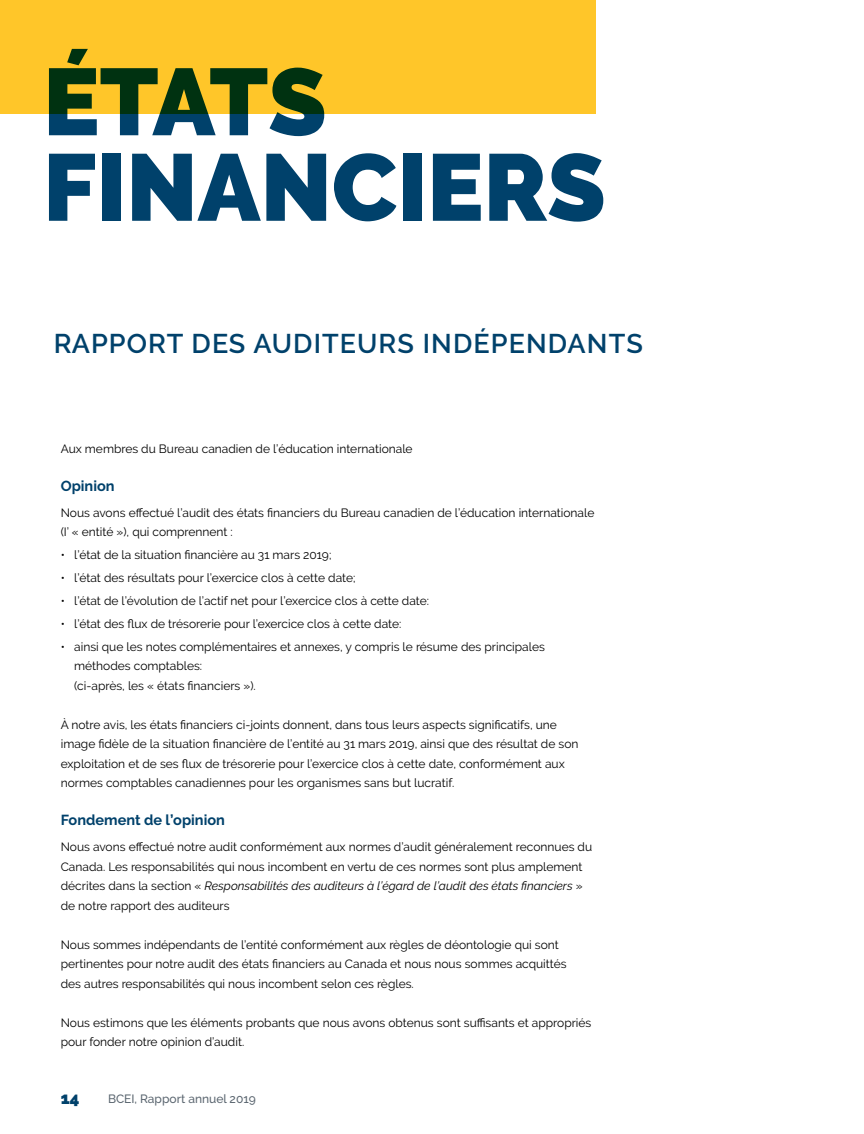
<style>
.page{position:relative;width:864px;height:1134px;background:#fff}
.page>*{position:absolute;margin:0;border:0;box-sizing:border-box;transform-origin:0 0}
.t1{font:900 94.5px/85.5px "Raleway";color:#00416b}
.t2{font:600 27px "Raleway";letter-spacing:.04em;color:#00416b}
.t3{font:900 16.5px "Raleway";color:#00416b}
.t4{font:700 14.55px "Raleway";color:#00416b}
.t5{font:12px/19.5px "Raleway";color:#000}
.t6{font:500 12px "Raleway";color:#5b6670}
.s1{font-style:italic}
</style>
<div class="page">
<div style="left:0;top:0;width:596px;height:113px;background:#ffc629"></div>
<h1 class="t1" style="left:43px;top:60px;width:564px">ÉTATS<br>FINANCIERS</h1>
<h2 class="t2" style="left:53px;top:328px;width:591px">RAPPORT DES AUDITEURS INDÉPENDANTS</h2>
<p class="t5" style="left:61px;top:439px;width:353px">Aux membres du Bureau canadien de l’éducation internationale</p>
<p class="t4" style="left:61px;top:477px;width:55px">Opinion</p>
<p class="t5" style="left:61px;top:503px;width:535px">Nous avons effectué l’audit des états financiers du Bureau canadien de l’éducation internationale (I’ « entité »), qui comprennent :</p>
<p class="t5" style="left:61px;top:545px;width:272px">• l’état de la situation financière au 31 mars 2019;</p>
<p class="t5" style="left:61px;top:568px;width:296px">• l’état des résultats pour l’exercice clos à cette date;</p>
<p class="t5" style="left:61px;top:591px;width:370px">• l’état de l’évolution de l’actif net pour l’exercice clos à cette date:</p>
<p class="t5" style="left:61px;top:614px;width:342px">• l’état des flux de trésorerie pour l’exercice clos à cette date:</p>
<p class="t5" style="left:74px;top:637px;width:472px;text-indent:-14px">• ainsi que les notes complémentaires et annexes, y compris le résume des principales méthodes comptables:<br>(ci-après, les « états financiers »).</p>
<p class="t5" style="left:61px;top:715px;width:519px">À notre avis, les états financiers ci-joints donnent, dans tous leurs aspects significatifs, une image fidèle de la situation financière de l’entité au 31 mars 2019, ainsi que des résultat de son exploitation et de ses flux de trésorerie pour l’exercice clos à cette date, conformément aux normes comptables canadiennes pour les organismes sans but lucratif.</p>
<p class="t4" style="left:61px;top:811px;width:166px">Fondement de l’opinion</p>
<p class="t5" style="left:61px;top:837px;width:533px">Nous avons effectué notre audit conformément aux normes d’audit généralement reconnues du Canada. Les responsabilités qui nous incombent en vertu de ces normes sont plus amplement décrites dans la section « <span class="s1">Responsabilités des auditeurs à l’égard de l’audit des états financiers</span> » de notre rapport des auditeurs</p>
<p class="t5" style="left:61px;top:935px;width:507px">Nous sommes indépendants de l’entité conformément aux règles de déontologie qui sont pertinentes pour notre audit des états financiers au Canada et nous nous sommes acquittés des autres responsabilités qui nous incombent selon ces règles.</p>
<p class="t5" style="left:61px;top:1013px;width:532px">Nous estimons que les éléments probants que nous avons obtenus sont suffisants et appropriés pour fonder notre opinion d’audit.</p>
<h3 class="t3" style="left:61px;top:1089px;width:20px">14</h3>
<p class="t6" style="left:108px;top:1092px;width:149px">BCEI, Rapport annuel 2019</p>
</div>
